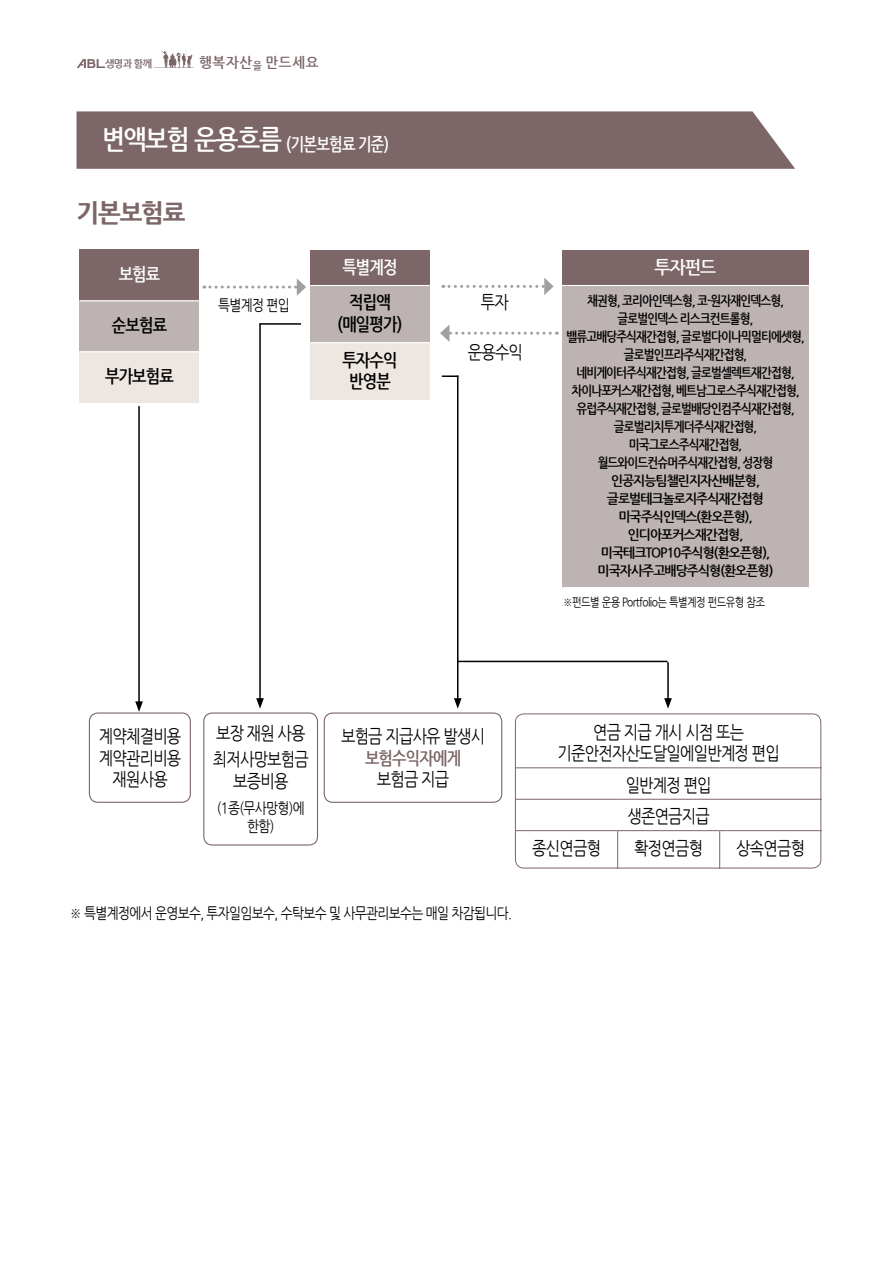
<style>
.page{position:relative;width:893px;height:1263px;background:#fff}
.page>*{position:absolute;margin:0;border:0;box-sizing:border-box;transform-origin:0 0}
.t1{font:800 25.5px "Nanum Gothic";letter-spacing:-.05em;color:#7c6668;scale:.95 1}
.t2{font:18px/21.6px "Nanum Gothic";letter-spacing:-.05em;color:#000;text-align:center;scale:.85 1}
.t3{font:700 18px/21.6px "Nanum Gothic";letter-spacing:-.05em;color:#000;text-align:center;scale:.85 1}
.t4{font:700 18px "Nanum Gothic";letter-spacing:-.05em;color:#fff;scale:.8 1}
.t5{font:700 18px "Nanum Gothic";letter-spacing:-.05em;color:#fff;scale:.85 1}
.t6{font:700 18px "Nanum Gothic";letter-spacing:-.05em;color:#7c6668;scale:.85 1}
.t7{font:700 18px "Nanum Gothic";letter-spacing:-.05em;color:#fff;scale:.95 1}
.t8{font:15px/18px "Nanum Gothic";letter-spacing:-.05em;color:#000;text-align:center;scale:.85 1}
.t9{font:700 14.25px "Nanum Gothic";letter-spacing:.05em;color:#7c6668;scale:.95 1}
.t10{font:700 13.5px/18px "Nanum Gothic";letter-spacing:-.07em;color:#000;text-align:center;scale:.85 1}
.t11{font:12px "Nanum Gothic";letter-spacing:-.05em;color:#000;scale:.85 1}
.t12{font:700 10.5px "Nanum Gothic";color:#7c6668;scale:.95 1}
.s1{font-size:27px}
</style>
<div class="page">
<svg style="left:154px;top:50px;width:40px;height:18px"></svg>
<svg style="left:77px;top:59px;width:29px;height:9px"></svg>
<div style="left:515px;top:713px;width:306px;height:155px;border:1px solid #7c6668;border-radius:9px"></div>
<div style="left:77px;top:111px;width:718px;height:58px;background:#7c6668"></div>
<div style="left:310px;top:250px;width:119px;height:35px;background:#7c6668"></div>
<div style="left:310px;top:285px;width:119px;height:58px;background:#bdb3b3"></div>
<div style="left:310px;top:343px;width:119px;height:57px;background:#eee6e1"></div>
<hr style="left:310px;top:285px;width:119px;height:1px;background:#fff">
<hr style="left:310px;top:342px;width:119px;height:1px;background:#fff">
<div style="left:562px;top:250px;width:247px;height:35px;background:#7c6668"></div>
<div style="left:562px;top:285px;width:247px;height:303px;background:#bdb3b3"></div>
<hr style="left:562px;top:285px;width:247px;height:1px;background:#fff">
<hr style="left:562px;top:587px;width:247px;height:1px;background:#fff">
<svg style="left:204px;top:278px;width:102px;height:18px"></svg>
<svg style="left:443px;top:278px;width:111px;height:17px"></svg>
<svg style="left:440px;top:324px;width:110px;height:18px"></svg>
<hr style="left:259px;top:323px;width:42px;height:2px;background:#000">
<svg style="left:442px;top:375px;width:15px;height:2px"></svg>
<hr style="left:259px;top:324px;width:2px;height:376px;background:#000">
<svg style="left:256px;top:698px;width:8px;height:11px"></svg>
<hr style="left:667px;top:662px;width:2px;height:38px;background:#000">
<svg style="left:664px;top:698px;width:8px;height:11px"></svg>
<hr style="left:457px;top:375px;width:1px;height:325px;background:#000">
<svg style="left:454px;top:698px;width:8px;height:11px"></svg>
<div style="left:324px;top:712px;width:178px;height:91px;border:1px solid #7c6668;border-radius:9px"></div>
<div style="left:89px;top:712px;width:102px;height:91px;border:1px solid #7c6668;border-radius:9px"></div>
<div style="left:203px;top:712px;width:115px;height:133px;border:1px solid #7c6668;border-radius:9px"></div>
<hr style="left:458px;top:661px;width:210px;height:1px;background:#000">
<div style="left:80px;top:250px;width:119px;height:51px;background:#7c6668"></div>
<div style="left:80px;top:301px;width:119px;height:51px;background:#bdb3b3"></div>
<div style="left:80px;top:352px;width:119px;height:51px;background:#eee6e1"></div>
<hr style="left:80px;top:300px;width:119px;height:1px;background:#fff">
<hr style="left:80px;top:351px;width:119px;height:1px;background:#fff">
<hr style="left:138px;top:406px;width:2px;height:298px;background:#000">
<svg style="left:135px;top:701px;width:8px;height:11px"></svg>
<hr style="left:516px;top:767px;width:102px;height:1px;background:#7c6668">
<hr style="left:618px;top:767px;width:102px;height:1px;background:#7c6668">
<hr style="left:720px;top:767px;width:102px;height:1px;background:#7c6668">
<hr style="left:516px;top:799px;width:102px;height:1px;background:#7c6668">
<hr style="left:618px;top:799px;width:102px;height:1px;background:#7c6668">
<hr style="left:720px;top:799px;width:102px;height:1px;background:#7c6668">
<hr style="left:516px;top:830px;width:102px;height:1px;background:#7c6668">
<hr style="left:618px;top:830px;width:102px;height:1px;background:#7c6668">
<hr style="left:617px;top:831px;width:1px;height:38px;background:#7c6668">
<hr style="left:720px;top:830px;width:102px;height:1px;background:#7c6668">
<hr style="left:719px;top:831px;width:1px;height:38px;background:#7c6668">
<p class="t12" style="left:105px;top:58px;width:51px">생명과 함께</p>
<p class="t9" style="left:199px;top:56px;width:127px">행복자산<sub>을</sub> 만드세요</p>
<h2 class="t4" style="left:102px;top:135px;width:360px"><span class="s1">변액보험 운용흐름</span> (기본보험료 기준)</h2>
<h1 class="t1" style="left:77px;top:199px;width:116px">기본보험료</h1>
<h2 class="t5" style="left:119px;top:266px;width:50px">보험료</h2>
<h2 class="t3" style="left:112px;top:315px;width:66px">순보험료</h2>
<h2 class="t3" style="left:105px;top:366px;width:83px">부가보험료</h2>
<h2 class="t5" style="left:342px;top:258px;width:66px">특별계정</h2>
<h2 class="t3" style="left:338px;top:292px;width:78px">적립액 (매일평가)</h2>
<h2 class="t3" style="left:342px;top:349px;width:66px">투자수익 반영분</h2>
<p class="t8" style="left:218px;top:296px;width:86px">특별계정 편입</p>
<h2 class="t2" style="left:481px;top:292px;width:34px">투자</h2>
<h2 class="t2" style="left:468px;top:341px;width:66px">운용수익</h2>
<h2 class="t7" style="left:655px;top:258px;width:66px">투자펀드</h2>
<p class="t10" style="left:566px;top:292px;width:282px">채권형, 코리아인덱스형, 코-원자재인덱스형, 글로벌인덱스 리스크컨트롤형, 밸류고배당주식재간접형, 글로벌다이나믹멀티에셋형, 글로벌인프라주식재간접형, 네비게이터주식재간접형, 글로벌셀렉트재간접형, 차이나포커스재간접형, 베트남그로스주식재간접형, 유럽주식재간접형, 글로벌배당인컴주식재간접형, 글로벌리치투게더주식재간접형, 미국그로스주식재간접형, 월드와이드컨슈머주식재간접형, 성장형 인공지능팀챌린지자산배분형, 글로벌테크놀로지주식재간접형 미국주식인덱스(환오픈형), 인디아포커스재간접형, 미국테크TOP10주식형(환오픈형), 미국자사주고배당주식형(환오픈형)</p>
<p class="t11" style="left:563px;top:597px;width:239px">※펀드별 운용 Portfolio는 특별계정 펀드유형 참조</p>
<h2 class="t2" style="left:99px;top:726px;width:99px">계약체결비용 계약관리비용 재원사용</h2>
<h2 class="t2" style="left:213px;top:721px;width:115px;line-height:25.8px;text-align:left">보장 재원 사용 최저사망보험금</h2>
<h2 class="t2" style="left:233px;top:770px;width:66px">보증비용</h2>
<p class="t8" style="left:217px;top:800px;width:105px">(1종(무사망형)에 한함)</p>
<h2 class="t2" style="left:341px;top:726px;width:171px">보험금 지급사유 발생시</h2>
<h2 class="t6" style="left:365px;top:749px;width:115px">보험수익자에게</h2>
<h2 class="t2" style="left:377px;top:769px;width:87px">보험금 지급</h2>
<h2 class="t2" style="left:558px;top:721px;width:263px">연금 지급 개시 시점 또는 기준안전자산도달일에일반계정 편입</h2>
<h2 class="t2" style="left:626px;top:770px;width:103px;line-height:31.3px;text-align:left">일반계정 편입 생존연금지급</h2>
<h2 class="t2" style="left:532px;top:837px;width:82px">종신연금형</h2>
<h2 class="t2" style="left:634px;top:837px;width:82px">확정연금형</h2>
<h2 class="t2" style="left:736px;top:837px;width:83px">상속연금형</h2>
<p class="t8" style="left:70px;top:904px;width:522px">※ 특별계정에서 운영보수, 투자일임보수, 수탁보수 및 사무관리보수는 매일 차감됩니다.</p>
</div>
